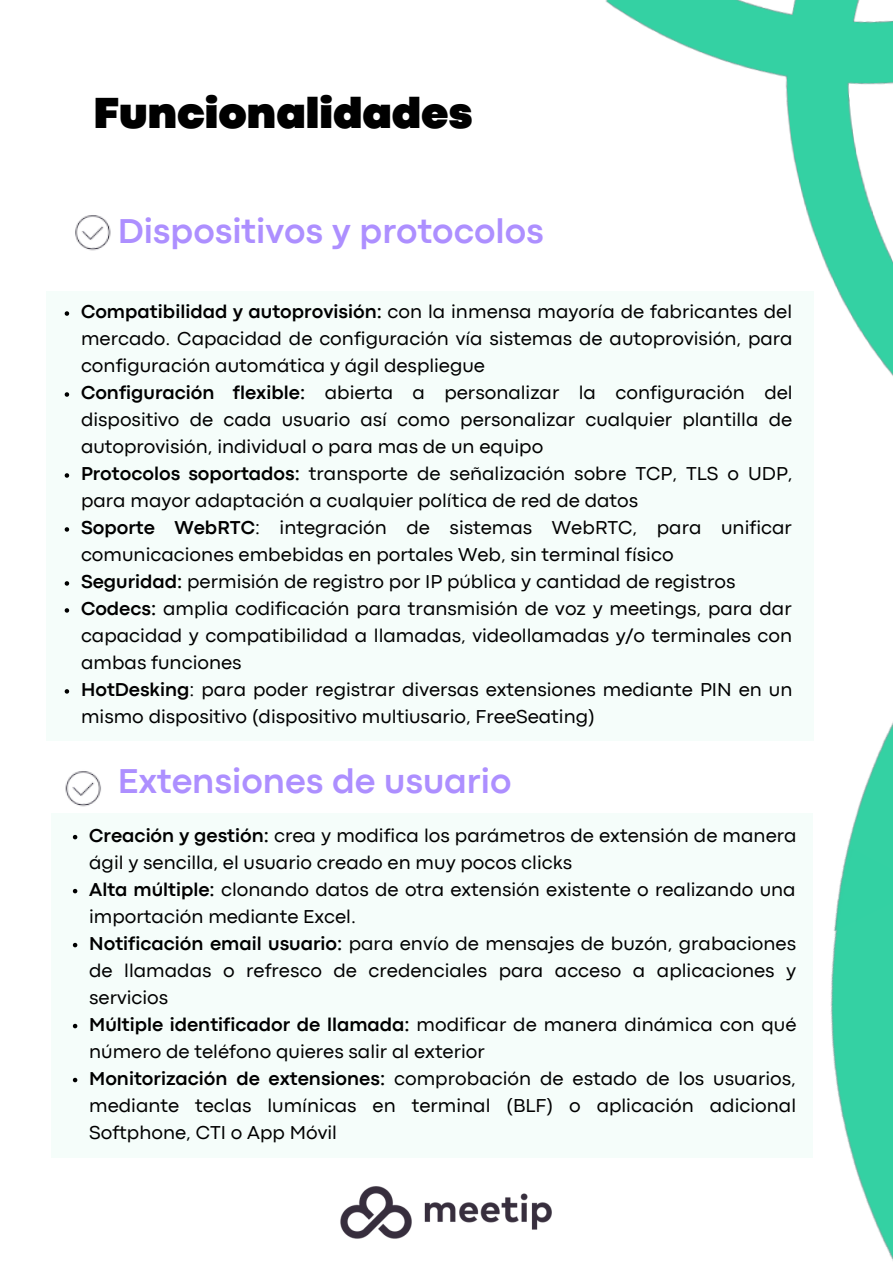
<style>
.page{position:relative;width:893px;height:1264px;background:#fff}
.page>*{position:absolute;margin:0;border:0;box-sizing:border-box;transform-origin:0 0}
.t1{font:900 45.3px "Codec Pro";color:#000}
.t2{font:700 36px "Codec Pro";color:#ad8fff}
.t3{font:19.5px/27px "Codec Pro";color:#000}
.s1{font-weight:700}
</style>
<div class="page">
<div style="left:52px;top:813px;width:760px;height:344px;background:#f5fdfa"></div>
<svg style="left:73px;top:834px;width:4px;height:5px"></svg>
<svg style="left:73px;top:888px;width:4px;height:5px"></svg>
<svg style="left:73px;top:942px;width:4px;height:5px"></svg>
<svg style="left:73px;top:1023px;width:4px;height:5px"></svg>
<svg style="left:73px;top:1077px;width:4px;height:5px"></svg>
<div style="left:47px;top:291px;width:766px;height:449px;background:#f5fdfa"></div>
<svg style="left:65px;top:311px;width:4px;height:5px"></svg>
<svg style="left:65px;top:392px;width:4px;height:5px"></svg>
<svg style="left:65px;top:473px;width:4px;height:4px"></svg>
<svg style="left:65px;top:527px;width:4px;height:4px"></svg>
<svg style="left:65px;top:581px;width:4px;height:4px"></svg>
<svg style="left:65px;top:608px;width:4px;height:4px"></svg>
<svg style="left:65px;top:689px;width:4px;height:4px"></svg>
<img style="left:340px;top:1186px;width:212px;height:53px">
<img style="left:830px;top:943px;width:62px;height:316px">
<img style="left:833px;top:724px;width:59px;height:219px">
<img style="left:605px;top:0;width:287px;height:375px">
<img style="left:75px;top:215px;width:36px;height:36px">
<img style="left:65px;top:771px;width:36px;height:36px">
<h1 class="t1" style="left:93px;top:96px;width:380px">Funcionalidades</h1>
<h2 class="t2" style="left:118px;top:218px;width:427px">Dispositivos y protocolos</h2>
<p class="t3" style="left:81px;top:299px;width:713px"><span class="s1">Compatibilidad y autoprovisión:</span> con la inmensa mayoría de fabricantes del mercado. Capacidad de configuración vía sistemas de autoprovisión, para configuración automática y ágil despliegue<br><span class="s1">Configuración flexible:</span> abierta a personalizar la configuración del dispositivo de cada usuario así como personalizar cualquier plantilla de autoprovisión, individual o para mas de un equipo<br><span class="s1">Protocolos soportados:</span> transporte de señalización sobre TCP, TLS o UDP, para mayor adaptación a cualquier política de red de datos<br><span class="s1">Soporte WebRTC</span>: integración de sistemas WebRTC, para unificar comunicaciones embebidas en portales Web, sin terminal físico<br><span class="s1">Seguridad:</span> permisión de registro por IP pública y cantidad de registros <span class="s1">Codecs:</span> amplia codificación para transmisión de voz y meetings, para dar capacidad y compatibilidad a llamadas, videollamadas y/o terminales con ambas funciones<br><span class="s1">HotDesking</span>: para poder registrar diversas extensiones mediante PIN en un mismo dispositivo (dispositivo multiusario, FreeSeating)</p>
<h2 class="t2" style="left:118px;top:768px;width:395px">Extensiones de usuario</h2>
<p class="t3" style="left:89px;top:823px;width:709px"><span class="s1">Creación y gestión:</span> crea y modifica los parámetros de extensión de manera ágil y sencilla, el usuario creado en muy pocos clicks<br><span class="s1">Alta múltiple:</span> clonando datos de otra extensión existente o realizando una importación mediante Excel.<br><span class="s1">Notificación email usuario:</span> para envío de mensajes de buzón, grabaciones de llamadas o refresco de credenciales para acceso a aplicaciones y servicios<br><span class="s1">Múltiple identificador de llamada:</span> modificar de manera dinámica con qué número de teléfono quieres salir al exterior<br><span class="s1">Monitorización de extensiones:</span> comprobación de estado de los usuarios, mediante teclas lumínicas en terminal (BLF) o aplicación adicional Softphone, CTI o App Móvil</p>
</div>
